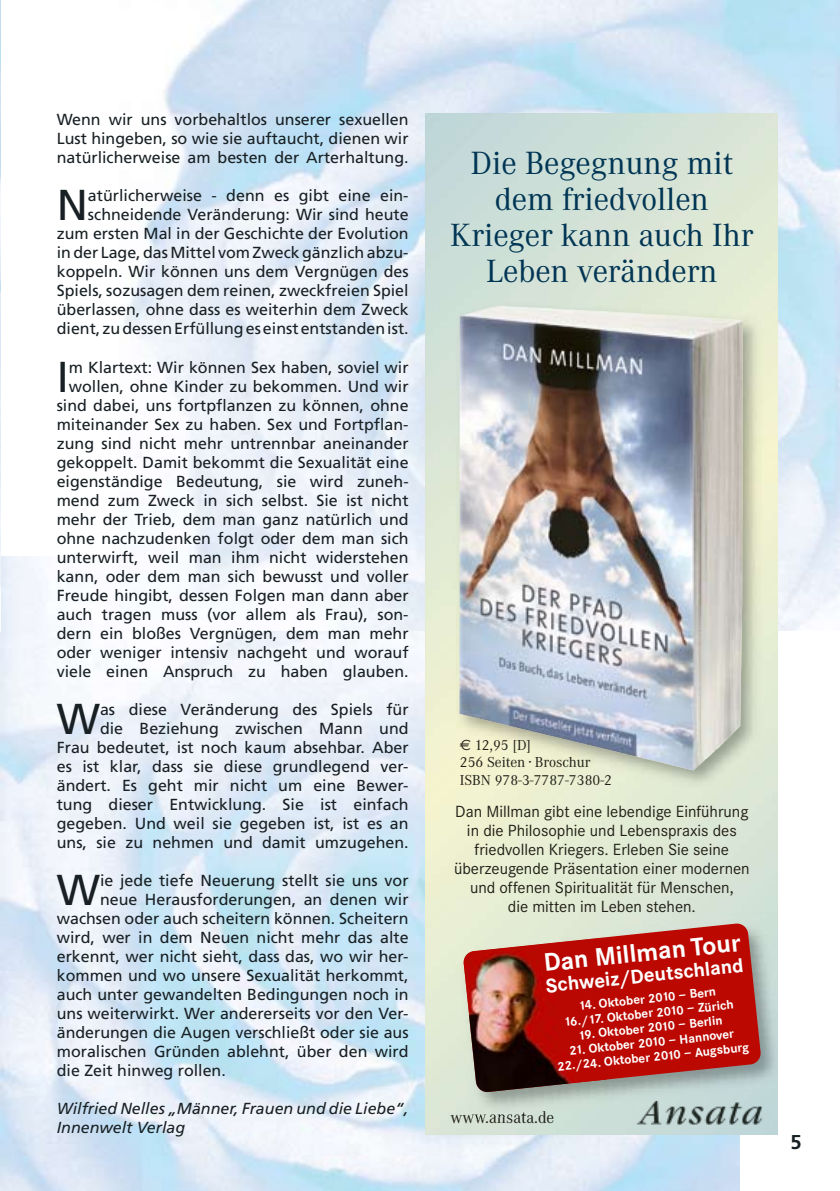
<style>
.page{position:relative;width:840px;height:1191px;background:#fff}
.page>*{position:absolute;margin:0;border:0;box-sizing:border-box;transform-origin:0 0}
.t1{font:43.2px "Frutiger";color:#182024}
.t2{font:33.4px/36.2px "Corporate A";color:#003554;text-align:center}
.t3{font:700 26.2px "Corporate S";color:#fff}
.t4{font:700 20.8px "Corporate S";color:#fff}
.t5{font:700 20px "Frutiger";color:#182024}
.t6{font:16.8px/19px "Corporate S";color:#211f17;text-align:center}
.t7{font:16.8px "Corporate A";color:#211f17}
.t8{font:16px/19px "Frutiger";color:#182024;text-align:right}
.t9{font:italic 16px/19px "Frutiger";color:#182024}
.t10{font:15px/17.4px "Corporate A";color:#211f17}
.t11{font:700 13.2px/14.6px "Corporate S";color:#fff;text-align:center}
.s1{font-family:"Euro Sans"}
</style>
<div class="page">
<img style="left:0;top:0;width:1px;height:631px">
<img style="left:425px;top:113px;width:352px;height:1021px">
<img style="left:459px;top:305px;width:283px;height:465px">
<img style="left:631px;top:1120px;width:138px;height:8px">
<img style="left:452px;top:912px;width:325px;height:208px">
<img style="left:470px;top:1111px;width:75px;height:9px">
<div style="left:631px;top:1089px;width:136px;height:14px;background:#c5d9d7"></div>
<svg style="left:463px;top:923px;width:297px;height:169px;background:#bc3a32"></svg>
<img style="left:463px;top:938px;width:148px;height:154px">
<p class="t8" style="left:57px;top:110px;width:353px;text-align:justify">Wenn wir uns vorbehaltlos unserer sexuellen Lust hingeben, so wie sie auftaucht, dienen wir natürlicherweise am besten der Arterhaltung.</p>
<h1 class="t1" style="left:57px;top:180px;width:33px">N</h1>
<p class="t8" style="left:57px;top:186px;width:353px">atürlicherweise - denn es gibt eine ein&shy;schneidende Veränderung: Wir sind heute zum ersten Mal in der Geschichte der Evolution in der Lage, das Mittel vom Zweck gänzlich abzu&shy;koppeln. Wir können uns dem Vergnügen des Spiels, sozusagen dem reinen, zweckfreien Spiel überlassen, ohne dass es weiterhin dem Zweck dient, zu dessen Erfüllung es einst entstanden ist.</p>
<h1 class="t1" style="left:57px;top:351px;width:14px">I</h1>
<p class="t8" style="left:57px;top:357px;width:353px">m Klartext: Wir können Sex haben, soviel wir wollen, ohne Kinder zu bekommen. Und wir sind dabei, uns fortpflanzen zu können, ohne miteinander Sex zu haben. Sex und Fortpflan&shy;zung sind nicht mehr untrennbar aneinander gekoppelt. Damit bekommt die Sexualität eine eigenständige Bedeutung, sie wird zuneh&shy;mend zum Zweck in sich selbst. Sie ist nicht mehr der Trieb, dem man ganz natürlich und ohne nachzudenken folgt oder dem man sich unterwirft, weil man ihm nicht widerstehen kann, oder dem man sich bewusst und voller Freude hingibt, dessen Folgen man dann aber auch tragen muss (vor allem als Frau), son&shy;dern ein bloßes Vergnügen, dem man mehr oder weniger intensiv nachgeht und worauf viele einen Anspruch zu haben glauben.</p>
<h1 class="t1" style="left:57px;top:693px;width:45px">W</h1>
<p class="t8" style="left:57px;top:699px;width:353px">as diese Veränderung des Spiels für<br>die Beziehung zwischen Mann und<br>Frau bedeutet, ist noch kaum absehbar. Aber es ist klar, dass sie diese grundlegend ver&shy;ändert. Es geht mir nicht um eine Bewer&shy;tung dieser Entwicklung. Sie ist einfach gegeben. Und weil sie gegeben ist, ist es an uns, sie zu nehmen und damit umzugehen.</p>
<h1 class="t1" style="left:57px;top:864px;width:45px">W</h1>
<p class="t8" style="left:100px;top:870px;width:310px">ie jede tiefe Neuerung stellt sie uns vor</p>
<p class="t8" style="left:100px;top:889px;width:310px">neue Herausforderungen, an denen wir</p>
<p class="t8" style="left:57px;top:908px;width:353px">wachsen oder auch scheitern können. Scheitern</p>
<p class="t8" style="left:57px;top:927px;width:353px">wird, wer in dem Neuen nicht mehr das alte</p>
<p class="t8" style="left:57px;top:946px;width:353px">erkennt, wer nicht sieht, dass das, wo wir her-</p>
<p class="t8" style="left:57px;top:965px;width:353px">kommen und wo unsere Sexualität herkommt,</p>
<p class="t8" style="left:57px;top:984px;width:353px">auch unter gewandelten Bedingungen noch in</p>
<p class="t8" style="left:57px;top:1003px;width:353px">uns weiterwirkt. Wer andererseits vor den Ver-</p>
<p class="t8" style="left:57px;top:1022px;width:353px">änderungen die Augen verschließt oder sie aus</p>
<p class="t8" style="left:57px;top:1041px;width:353px">moralischen Gründen ablehnt, über den wird</p>
<p class="t8" style="left:57px;top:1060px;width:170px">die Zeit hinweg rollen.</p>
<p class="t9" style="left:57px;top:1098px;width:353px">Wilfried Nelles „Männer, Frauen und die Liebe“,<br>Innenwelt Verlag</p>
<h2 class="t2" style="left:450px;top:145px;width:304px">Die Begegnung mit dem friedvollen<br>Krieger kann auch Ihr<br>Leben verändern</h2>
<p class="t10" style="left:459px;top:736px;width:154px"><span class="s1">€</span> 12,95 [D]<br>256 Seiten · Broschur<br>ISBN 978-3-7787-7380-2</p>
<p class="t6" style="left:454px;top:802px;width:297px">Dan Millman gibt eine lebendige Einführung in die Philosophie und Lebenspraxis des fried vollen Kriegers. Erleben Sie seine<br>über zeugende Präsentation einer modernen und offenen Spiritualität für Menschen,<br>die mitten im Leben stehen.</p>
<h3 class="t3" style="left:542px;top:947px;width:199px;rotate:-6deg">Dan Millman Tour</h3>
<h3 class="t4" style="left:544px;top:974px;width:200px;rotate:-6deg">Schweiz/Deutschland</h3>
<p class="t11" style="left:561px;top:1000px;width:172px;rotate:-6deg">14. Oktober 2010 – Bern<br>16./17. Oktober 2010 – Zürich</p>
<p class="t11" style="left:577px;top:1028px;width:147px;rotate:-6deg">19. Oktober 2010 – Berlin</p>
<p class="t11" style="left:554px;top:1045px;width:194px;rotate:-6deg">21. Oktober 2010 – Hannover<br>22./24. Oktober 2010 – Augsburg</p>
<p class="t7" style="left:450px;top:1107px;width:105px">www.ansata.de</p>
<p class="t5" style="left:790px;top:1130px;width:13px">5</p>
</div>
